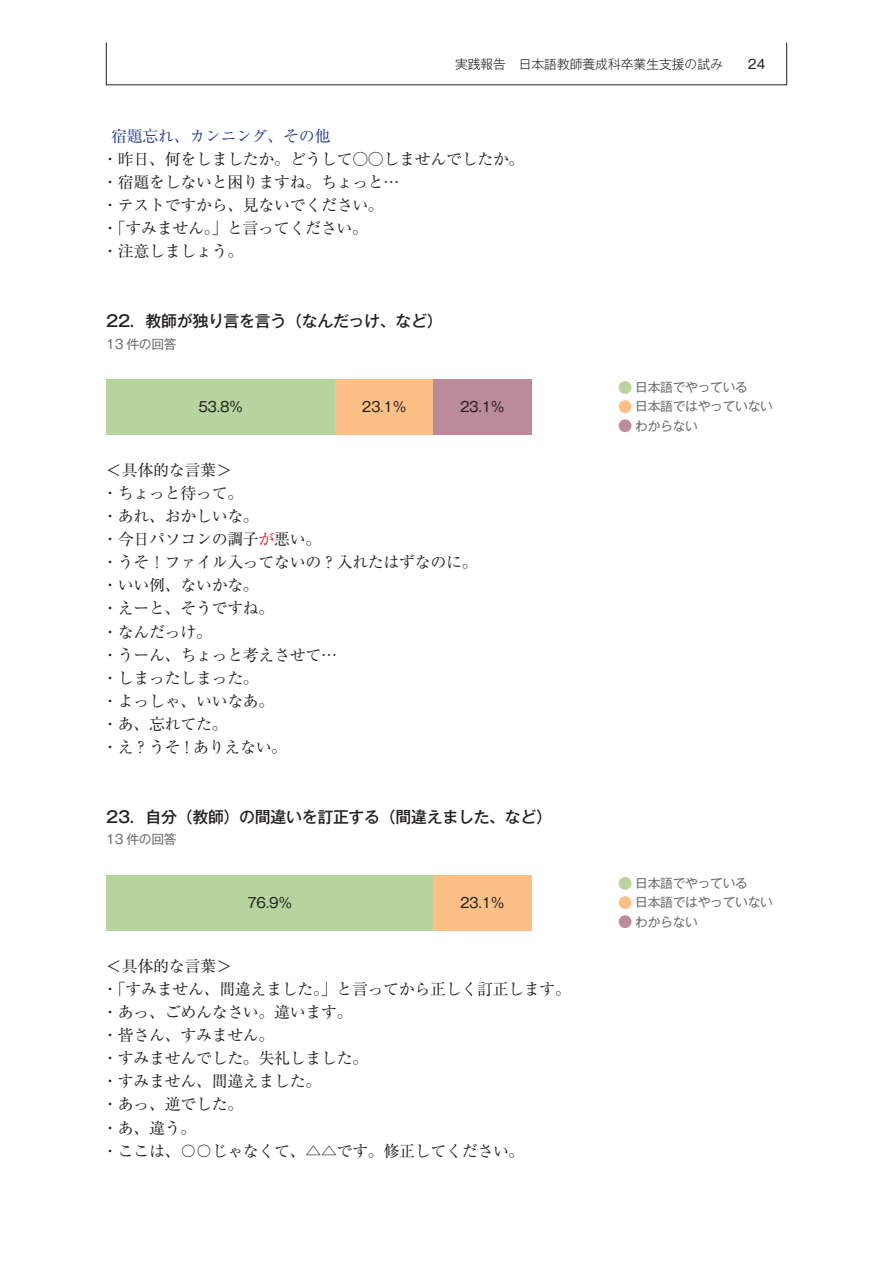
<style>
.page{position:relative;width:893px;height:1263px;background:#fff}
.page>*{position:absolute;margin:0;border:0;box-sizing:border-box;transform-origin:0 0}
.本文{font:15.9px "Ryumin Pro";letter-spacing:-.02em;color:#231f20}
.本文-2{font:500 15.9px "Gothic MB101 Pro";letter-spacing:-.02em;color:#231f20}
.本文-3{font:15.9px "Ryumin Pro";letter-spacing:-.02em;color:#253f8e}
.本文-4{font:13.8px "Gothic MB101 Pro";letter-spacing:-.02em;color:#231f20}
.本文-5{font:12.75px "Gothic MB101 Pro";letter-spacing:-.02em;color:#6c6d70}
.t1{font:300 12.75px "Gothic MB101 Pro";color:#231f20}
.t2{font:12.75px "Gothic MB101 Pro";color:#231f20}
.s1{color:#d1232a}
</style>
<div class="page">
<div style="left:106px;top:379px;width:229px;height:55px;background:#b7d49e"></div>
<div style="left:335px;top:379px;width:98px;height:55px;background:#fcc087"></div>
<div style="left:433px;top:379px;width:98px;height:55px;background:#bb8a9b"></div>
<div style="left:619px;top:381px;width:12px;height:13px;background:#b7d49e;border-radius:50%"></div>
<div style="left:619px;top:400px;width:12px;height:13px;background:#fcc087;border-radius:50%"></div>
<div style="left:619px;top:419px;width:12px;height:13px;background:#bb8a9b;border-radius:50%"></div>
<div style="left:106px;top:875px;width:327px;height:55px;background:#b7d49e"></div>
<div style="left:433px;top:875px;width:98px;height:55px;background:#fcc087"></div>
<div style="left:619px;top:877px;width:12px;height:13px;background:#b7d49e;border-radius:50%"></div>
<div style="left:619px;top:896px;width:12px;height:13px;background:#fcc087;border-radius:50%"></div>
<div style="left:619px;top:915px;width:12px;height:13px;background:#bb8a9b;border-radius:50%"></div>
<p class="t1" style="left:455px;top:53px;width:269px">実践報告　日本語教師養成科卒業生支援の試み</p>
<p class="t2" style="left:748px;top:53px;width:19px">24</p>
<p class="本文-3" style="left:111px;top:123px;width:221px">宿題忘れ、カンニング、その他</p>
<p class="本文" style="left:102px;top:146px;width:424px">・昨日、何をしましたか。どうして○○しませんでしたか。</p>
<p class="本文" style="left:102px;top:169px;width:299px">・宿題をしないと困りますね。ちょっと…</p>
<p class="本文" style="left:102px;top:193px;width:283px">・テストですから、見ないでください。</p>
<p class="本文" style="left:102px;top:216px;width:267px">・「すみません。」と言ってください。</p>
<p class="本文" style="left:102px;top:239px;width:142px">・注意しましょう。</p>
<p class="本文-2" style="left:106px;top:307px;width:338px">22．教師が独り言を言う（なんだっけ、など）</p>
<p class="本文-5" style="left:106px;top:333px;width:72px">13 件の回答</p>
<p class="本文-4" style="left:198px;top:395px;width:46px">53.8％</p>
<p class="本文-4" style="left:362px;top:395px;width:46px">23.1％</p>
<p class="本文-4" style="left:460px;top:395px;width:46px">23.1％</p>
<p class="本文" style="left:106px;top:457px;width:127px">＜具体的な言葉＞</p>
<p class="本文" style="left:102px;top:480px;width:142px">・ちょっと待って。</p>
<p class="本文" style="left:102px;top:503px;width:158px">・あれ、おかしいな。</p>
<p class="本文" style="left:102px;top:527px;width:221px">・今日パソコンの調子<span class="s1">が</span>悪い。</p>
<p class="本文" style="left:102px;top:550px;width:377px">・うそ！ファイル入ってないの？入れたはずなのに。</p>
<p class="本文" style="left:102px;top:573px;width:158px">・いい例、ないかな。</p>
<p class="本文" style="left:102px;top:596px;width:174px">・えーと、そうですね。</p>
<p class="本文" style="left:102px;top:619px;width:111px">・なんだっけ。</p>
<p class="本文" style="left:102px;top:642px;width:236px">・うーん、ちょっと考えさせて…</p>
<p class="本文" style="left:102px;top:665px;width:158px">・しまったしまった。</p>
<p class="本文" style="left:102px;top:688px;width:174px">・よっしゃ、いいなあ。</p>
<p class="本文" style="left:102px;top:712px;width:127px">・あ、忘れてた。</p>
<p class="本文" style="left:102px;top:735px;width:186px">・え ? うそ ! ありえない。</p>
<p class="本文-2" style="left:106px;top:803px;width:447px">23．自分（教師）の間違いを訂正する（間違えました、など）</p>
<p class="本文-5" style="left:106px;top:829px;width:72px">13 件の回答</p>
<p class="本文-4" style="left:247px;top:891px;width:46px">76.9％</p>
<p class="本文-4" style="left:460px;top:891px;width:46px">23.1％</p>
<p class="本文" style="left:106px;top:953px;width:127px">＜具体的な言葉＞</p>
<p class="本文" style="left:102px;top:976px;width:470px">・「すみません、間違えました。」と言ってから正しく訂正します。</p>
<p class="本文" style="left:102px;top:999px;width:252px">・あっ、ごめんなさい。違います。</p>
<p class="本文" style="left:102px;top:1022px;width:174px">・皆さん、すみません。</p>
<p class="本文" style="left:102px;top:1046px;width:267px">・すみませんでした。失礼しました。</p>
<p class="本文" style="left:102px;top:1069px;width:221px">・すみません、間違えました。</p>
<p class="本文" style="left:102px;top:1092px;width:142px">・あっ、逆でした。</p>
<p class="本文" style="left:102px;top:1115px;width:96px">・あ、違う。</p>
<p class="本文" style="left:102px;top:1138px;width:424px">・ここは、〇〇じゃなくて、△△です。修正してください。</p>
<p class="本文-5" style="left:635px;top:377px;width:114px">日本語でやっている</p>
<p class="本文-5" style="left:635px;top:396px;width:139px">日本語ではやっていない</p>
<p class="本文-5" style="left:635px;top:415px;width:64px">わからない</p>
<p class="本文-5" style="left:635px;top:873px;width:114px">日本語でやっている</p>
<p class="本文-5" style="left:635px;top:892px;width:139px">日本語ではやっていない</p>
<p class="本文-5" style="left:635px;top:911px;width:64px">わからない</p>
</div>
